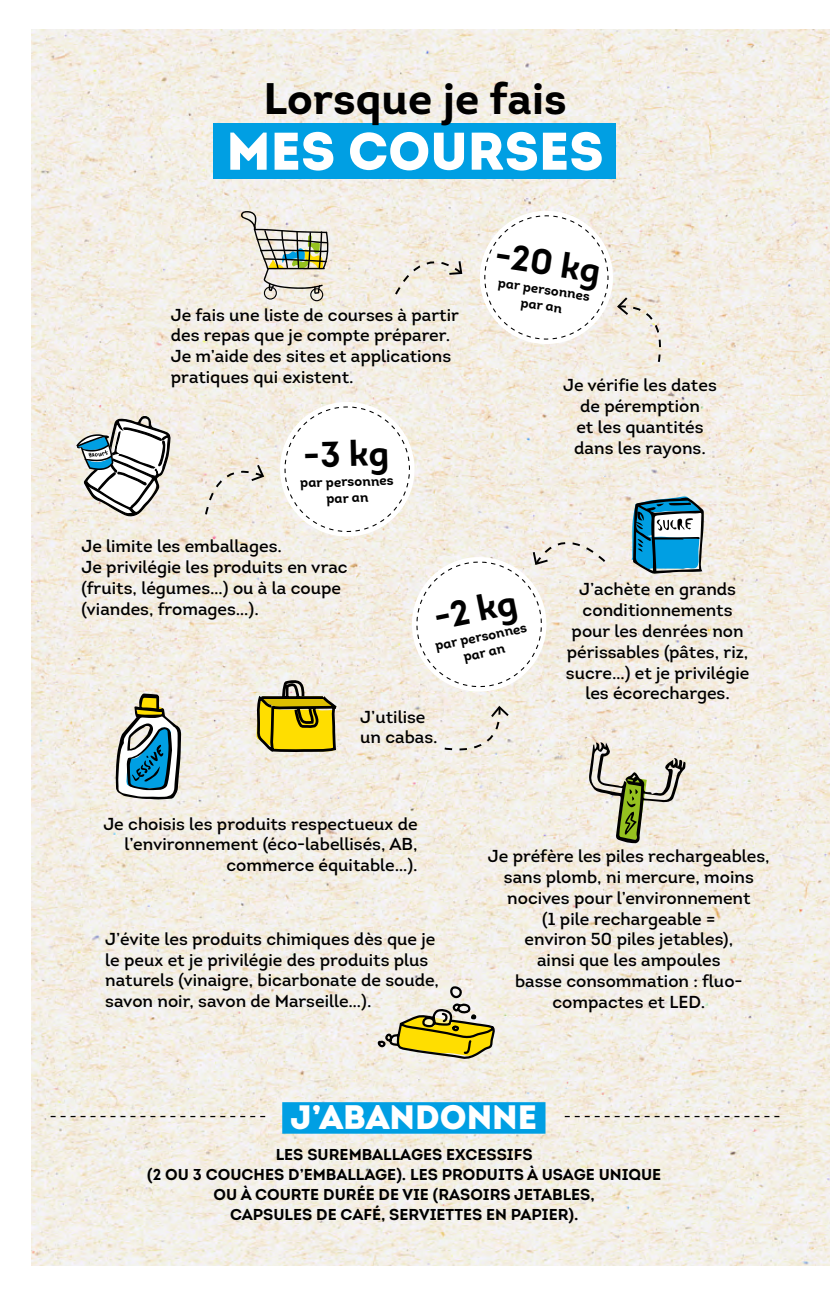
<style>
.page{position:relative;width:830px;height:1295px;background:#fff}
.page>*{position:absolute;margin:0;border:0;box-sizing:border-box;transform-origin:0 0}
.t1{font:900 52.88px "Intro";color:#fff}
.t2{font:700 44.1px "Intro";color:#000}
.t3{font:35.77px "Intro Bold Alt";color:#000}
.t4{font:35.32px "Intro Bold Alt";color:#000}
.t5{font:33.75px "Intro Black Alt";color:#fff}
.t6{font:17.32px/20.7px "Intro";color:#000}
.t7{font:700 15.75px/20.2px "Intro";color:#000;text-align:center}
.t8{font:13.5px/16.2px "Intro Bold Alt";color:#000;text-align:center}
</style>
<div class="page">
<img style="left:32px;top:30px;width:797px;height:1235px">
<div style="left:213px;top:123px;width:402px;height:55px;background:#009fe3"></div>
<svg style="left:394px;top:240px;width:69px;height:56px"></svg>
<svg style="left:475px;top:206px;width:196px;height:158px"></svg>
<svg style="left:240px;top:211px;width:89px;height:91px"></svg>
<svg style="left:76px;top:416px;width:95px;height:102px"></svg>
<svg style="left:115px;top:693px;width:68px;height:110px"></svg>
<svg style="left:377px;top:980px;width:118px;height:81px"></svg>
<svg style="left:204px;top:401px;width:499px;height:444px"></svg>
<div style="left:282px;top:1102px;width:263px;height:31px;background:#009fe3"></div>
<svg style="left:564px;top:1116px;width:215px;height:1px"></svg>
<svg style="left:51px;top:1116px;width:214px;height:1px"></svg>
<p class="t2" style="left:263px;top:70px;width:304px">Lorsque je fais</p>
<p class="t1" style="left:226px;top:116px;width:378px">MES COURSES</p>
<p class="t6" style="left:171px;top:304px;width:289px">Je fais une liste de courses à partir des repas que je compte préparer.<br>Je m’aide des sites et applications pratiques qui existent.</p>
<p class="t3" style="left:303px;top:432px;width:87px;rotate:-1deg">-3 kg</p>
<p class="t8" style="left:300px;top:475px;width:95px;rotate:-2deg">par personnes par an</p>
<p class="t4" style="left:499px;top:232px;width:108px;rotate:9deg">-20 kg</p>
<p class="t8" style="left:499px;top:275px;width:94px;rotate:8deg">par personnes par an</p>
<p class="t6" style="left:563px;top:375px;width:155px;text-align:center">Je vérifie les dates de péremption<br>et les quantités dans les rayons.</p>
<p class="t6" style="left:81px;top:536px;width:267px">Je limite les emballages.<br>Je privilégie les produits en vrac (fruits, légumes…) ou à la coupe (viandes, fromages…).</p>
<p class="t3" style="left:429px;top:596px;width:86px;rotate:-12deg">-2 kg</p>
<p class="t8" style="left:433px;top:638px;width:95px;rotate:-12deg">par personnes par an</p>
<p class="t6" style="left:360px;top:706px;width:79px">J’utilise un cabas.</p>
<p class="t6" style="left:565px;top:579px;width:185px;text-align:center">J’achète en grands conditionnements pour les denrées non périssables (pâtes, riz, sucre…) et je privilégie les écorecharges.</p>
<p class="t6" style="left:103px;top:813px;width:315px;text-align:right">Je choisis les produits respectueux de l’environnement (éco-labellisés, AB, commerce équitable…).</p>
<p class="t6" style="left:105px;top:928px;width:335px">J’évite les produits chimiques dès que je le peux et je privilégie des produits plus naturels (vinaigre, bicarbonate de soude, savon noir, savon de Marseille…).</p>
<p class="t6" style="left:487px;top:846px;width:283px;text-align:center">Je préfère les piles rechargeables, sans plomb, ni mercure, moins nocives pour l’environnement<br>(1 pile rechargeable =<br>environ 50 piles jetables),<br>ainsi que les ampoules<br>basse consommation : fluo&shy;compactes et LED.</p>
<p class="t5" style="left:290px;top:1095px;width:248px">J’ABANDONNE</p>
<p class="t7" style="left:147px;top:1144px;width:515px">LES SUREMBALLAGES EXCESSIFS<br>(2 OU 3 COUCHES D’EMBALLAGE). LES PRODUITS À USAGE UNIQUE OU À COURTE DURÉE DE VIE (RASOIRS JETABLES,<br>CAPSULES DE CAFÉ, SERVIETTES EN PAPIER).</p>
</div>
